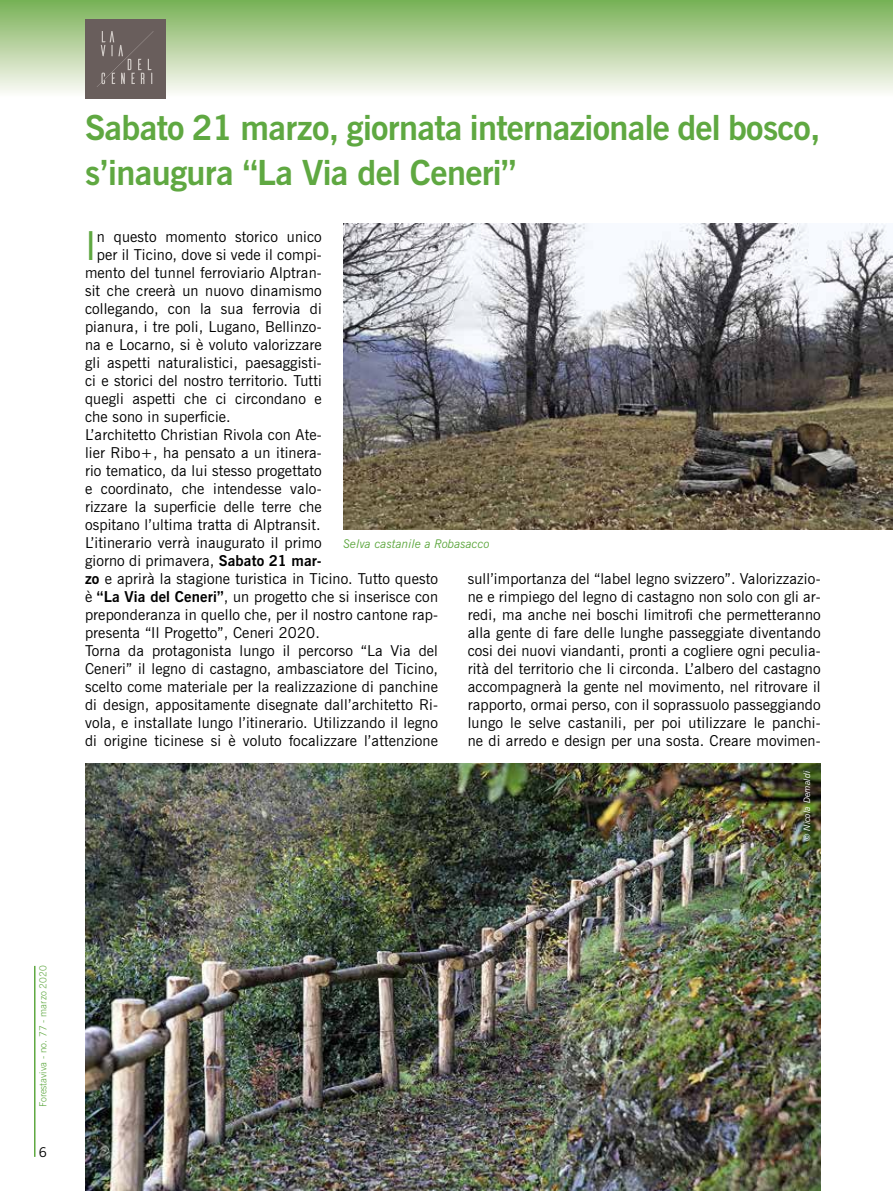
<style>
.page{position:relative;width:893px;height:1191px;background:#fff}
.page>*{position:absolute;margin:0;border:0;box-sizing:border-box;transform-origin:0 0}
.t1{font:39.9px "News Gothic BT";color:#5fa841}
.t2{font:700 34.5px/45px "News Gothic BT";letter-spacing:-.02em;color:#5fa841}
.t3{font:15px/18px "News Gothic BT";letter-spacing:.01em;color:#000;text-align:justify}
.t4{font:13.5px "News Gothic BT";color:#000}
.t5{font:italic 12px "News Gothic BT";color:#5fa841}
.t6{font:300 9.75px "News Gothic BT";color:#5fa841}
.t7{font:italic 9px "News Gothic BT";color:#fff}
.s1{font-weight:700}
</style>
<div class="page">
<div style="left:0;top:0;width:893px;height:98px;background:linear-gradient(to bottom,#78b054,#fffcfb)"></div>
<hr style="left:34px;top:966px;width:2px;height:190px;background:#5fa841">
<img style="left:85px;top:764px;width:736px;height:427px">
<img style="left:343px;top:224px;width:550px;height:306px">
<div style="left:85px;top:20px;width:80px;height:79px;background:#695e5c"></div>
<svg style="left:97px;top:31px;width:56px;height:56px"></svg>
<h2 class="t2" style="left:85px;top:105px;width:737px">Sabato 21 marzo, giornata internazionale del bosco, s’inaugura “La Via del Ceneri”</h2>
<h1 class="t1" style="left:85px;top:221px;width:13px">I</h1>
<p class="t3" style="left:97px;top:227px;width:227px">n questo momento storico unico</p>
<p class="t3" style="left:97px;top:245px;width:227px">per il Ticino, dove si vede il compi-</p>
<p class="t3" style="left:85px;top:263px;width:238px">mento del tunnel ferroviario Alptran-</p>
<p class="t3" style="left:85px;top:281px;width:238px">sit che creerà un nuovo dinamismo</p>
<p class="t3" style="left:85px;top:299px;width:238px">collegando, con la sua ferrovia di</p>
<p class="t3" style="left:85px;top:317px;width:238px">pianura, i tre poli, Lugano, Bellinzo-</p>
<p class="t3" style="left:85px;top:335px;width:238px">na e Locarno, si è voluto valorizzare</p>
<p class="t3" style="left:85px;top:353px;width:238px">gli aspetti naturalistici, paesaggisti-</p>
<p class="t3" style="left:85px;top:371px;width:238px">ci e storici del nostro territorio. Tutti</p>
<p class="t3" style="left:85px;top:389px;width:238px">quegli aspetti che ci circondano e</p>
<p class="t3" style="left:85px;top:407px;width:147px">che sono in superficie.</p>
<p class="t3" style="left:85px;top:425px;width:238px">L’architetto Christian Rivola con Ate-</p>
<p class="t3" style="left:85px;top:443px;width:238px">lier Ribo+, ha pensato a un itinera-</p>
<p class="t3" style="left:85px;top:461px;width:238px">rio tematico, da lui stesso progettato</p>
<p class="t3" style="left:85px;top:479px;width:238px">e coordinato, che intendesse valo-</p>
<p class="t3" style="left:85px;top:497px;width:238px">rizzare la superficie delle terre che</p>
<p class="t3" style="left:85px;top:515px;width:237px">ospitano l’ultima tratta di Alptransit.</p>
<p class="t3" style="left:85px;top:533px;width:238px">L’itinerario verrà inaugurato il primo</p>
<p class="t3" style="left:85px;top:551px;width:238px">giorno di primavera, <span class="s1">Sabato 21 mar-</span></p>
<p class="t3" style="left:85px;top:569px;width:354px"><span class="s1">zo</span> e aprirà la stagione turistica in Ticino. Tutto questo</p>
<p class="t3" style="left:85px;top:587px;width:354px">è <span class="s1">“La Via del Ceneri”</span>, un progetto che si inserisce con</p>
<p class="t3" style="left:85px;top:605px;width:354px">preponderanza in quello che, per il nostro cantone rap-</p>
<p class="t3" style="left:85px;top:623px;width:236px">presenta “Il Progetto”, Ceneri 2020.</p>
<p class="t3" style="left:85px;top:641px;width:354px">Torna da protagonista lungo il percorso “La Via del</p>
<p class="t3" style="left:85px;top:659px;width:354px">Ceneri” il legno di castagno, ambasciatore del Ticino,</p>
<p class="t3" style="left:85px;top:677px;width:354px">scelto come materiale per la realizzazione di panchine</p>
<p class="t3" style="left:85px;top:695px;width:354px">di design, appositamente disegnate dall’architetto Ri-</p>
<p class="t3" style="left:85px;top:713px;width:354px">vola, e installate lungo l’itinerario. Utilizzando il legno</p>
<p class="t3" style="left:85px;top:731px;width:354px">di origine ticinese si è voluto focalizzare l’attenzione</p>
<p class="t5" style="left:343px;top:536px;width:148px">Selva castanile a Robasacco</p>
<p class="t3" style="left:468px;top:569px;width:354px">sull’importanza del “label legno svizzero”. Valorizzazio&shy;ne e rimpiego del legno di castagno non solo con gli ar&shy;redi, ma anche nei boschi limitrofi che permetteranno alla gente di fare delle lunghe passeggiate diventando cosi dei nuovi viandanti, pronti a cogliere ogni peculia&shy;rità del territorio che li circonda. L’albero del castagno accompagnerà la gente nel movimento, nel ritrovare il rapporto, ormai perso, con il soprassuolo passeggiando lungo le selve castanili, per poi utilizzare le panchi&shy;ne di arredo e design per una sosta. Creare movimen-</p>
<p class="t7" style="left:801px;top:841px;width:72px;rotate:-90deg">© Nicola Demaldi</p>
<p class="t6" style="left:37px;top:1107px;width:143px;rotate:-90deg">Forestaviva - no. 77 - marzo 2020</p>
<p class="t4" style="left:39px;top:1144px;width:10px">6</p>
</div>
